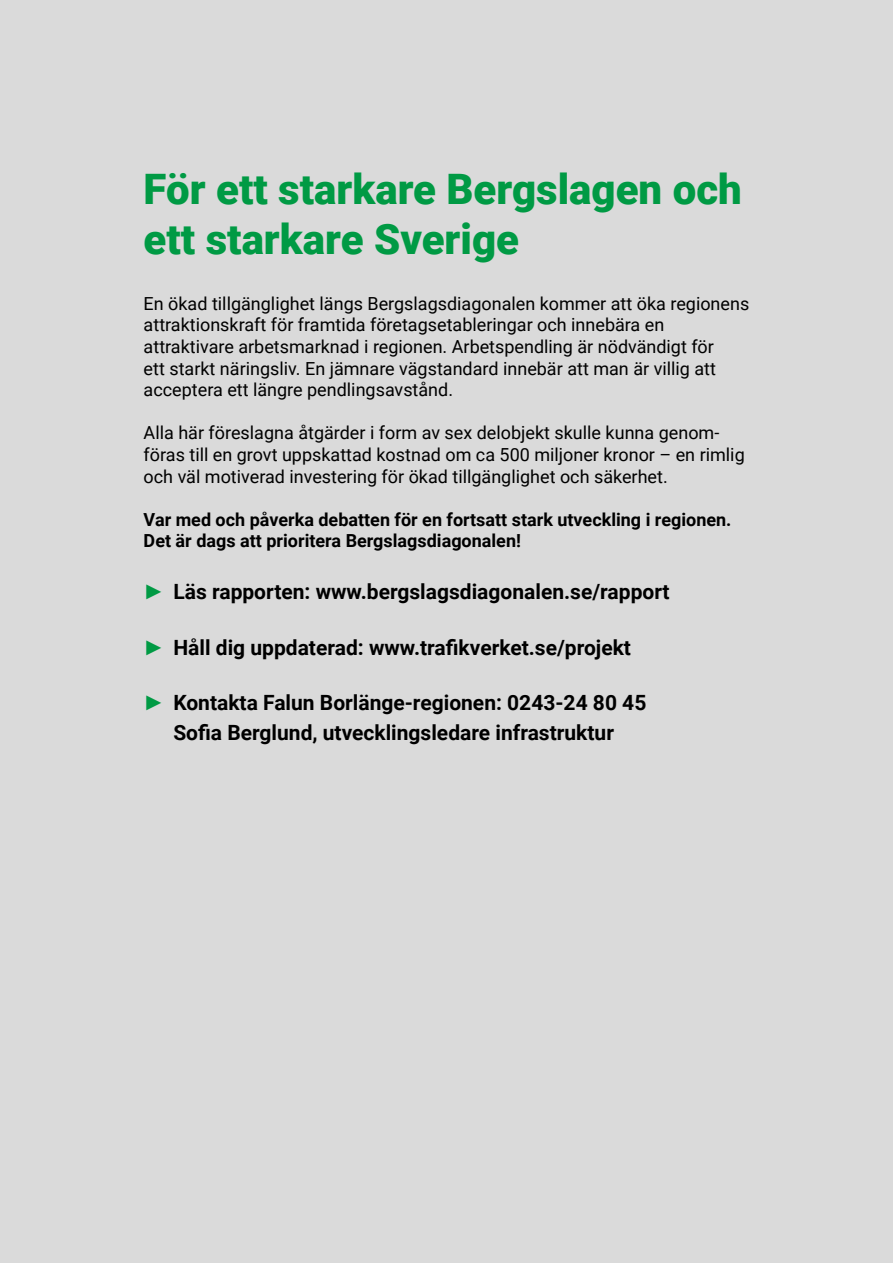
<style>
.page{position:relative;width:893px;height:1263px;background:#fff}
.page>*{position:absolute;margin:0;border:0;box-sizing:border-box;transform-origin:0 0}
.t1{font:900 42px/50.4px "Roboto";color:#009a44}
.t2{font:700 21px/30px "Roboto";color:#000;text-align:center}
.t3{font:18px/21.6px "Roboto";color:#000}
.t4{font:700 18px/21.6px "Roboto";color:#000}
.s1{font-family:"Arial";color:#009a44}
</style>
<div class="page">
<div style="left:0;top:0;width:892px;height:1263px;background:#dadada"></div>
<h1 class="t1" style="left:144px;top:162px;width:600px">För ett starkare Bergslagen och ett starkare Sverige</h1>
<p class="t3" style="left:144px;top:292px;width:607px">En ökad tillgänglighet längs Bergslagsdiagonalen kommer att öka regionens attraktionskraft för framtida företagsetableringar och innebära en attraktivare arbetsmarknad i regionen. Arbetspendling är nödvändigt för<br>ett starkt näringsliv. En jämnare vägstandard innebär att man är villig att acceptera ett längre pendlingsavstånd.</p>
<p class="t3" style="left:144px;top:421px;width:603px">Alla här föreslagna åtgärder i form av sex delobjekt skulle kunna genom&shy;föras till en grovt uppskattad kostnad om ca 500 miljoner kronor – en rimlig och väl motiverad investering för ökad tillgänglighet och säkerhet.</p>
<p class="t4" style="left:144px;top:508px;width:589px">Var med och påverka debatten för en fortsatt stark utveckling i regionen.<br>Det är dags att prioritera Bergslagsdiagonalen!</p>
<p class="t2" style="left:144px;top:576px;width:527px"><span class="s1">►</span> Läs rapporten: www.bergslagsdiagonalen.se/rapport</p>
<p class="t2" style="left:144px;top:631px;width:489px"><span class="s1">►</span> Håll dig uppdaterad: www.trafikverket.se/projekt</p>
<p class="t2" style="left:144px;top:687px;width:504px"><span class="s1">►</span> Kontakta Falun Borlänge-regionen: 0243-24 80 45<br>Sofia Berglund, utvecklingsledare infrastruktur</p>
</div>
